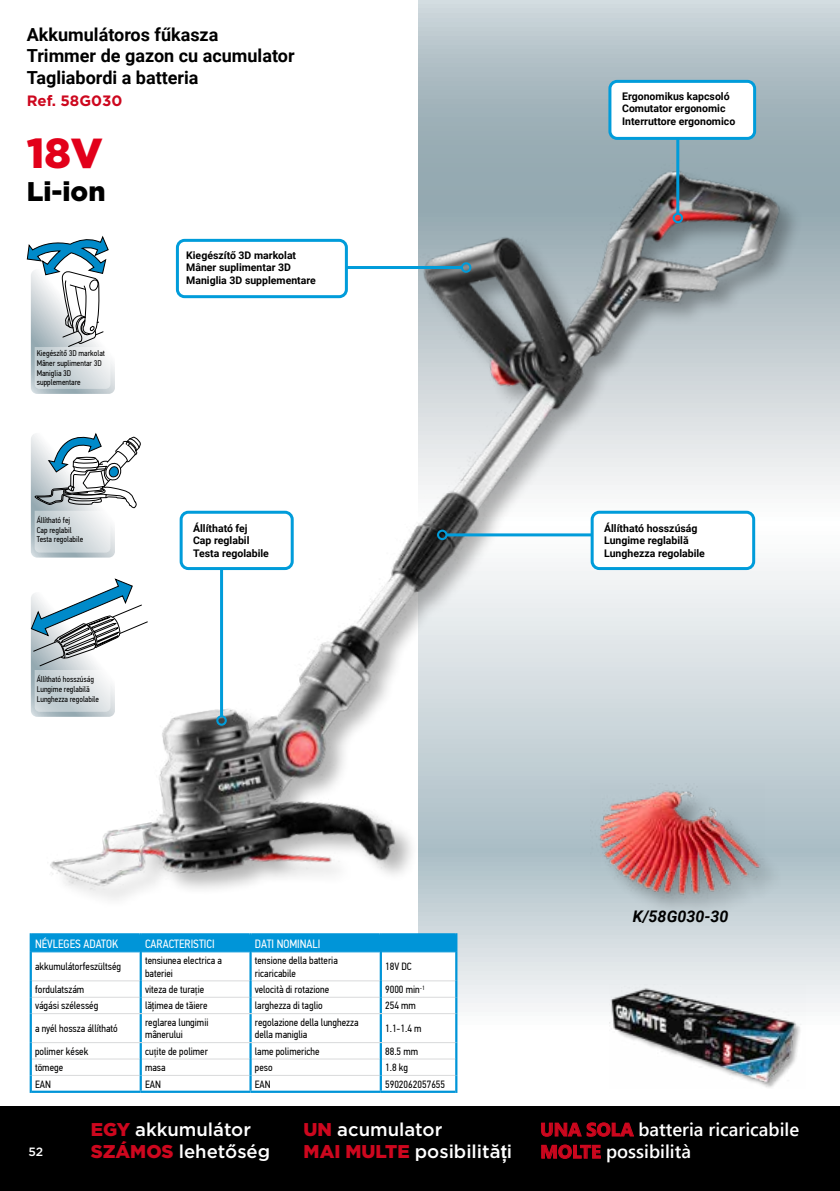
<style>
.page{position:relative;width:840px;height:1191px;background:#fff}
.page>*{position:absolute;margin:0;border:0;box-sizing:border-box;transform-origin:0 0}
.t1{font:900 42px "Gotham";color:#e2001a}
.t2{font:900 27px "Gotham";color:#000}
.t3{font:500 18.4px/22.2px "Gotham";color:#fff}
.t4{font:600 18.4px "Segoe UI";color:#fff}
.t5{font:700 18px/21.6px "Roboto";color:#000}
.t6{font:italic 700 16px "Roboto";color:#000}
.t7{font:700 15px "Gotham";color:#cd071e}
.t8{font:12px "PF Din Text Cond Pro";color:#fff}
.t9{font:500 12px "Gotham";color:#fff}
.t10{font:10.4px/12.6px "PF Din Text Cond Pro";color:#000}
.t11{font:700 10.4px/12.6px "Roboto";color:#000}
.t12{font:8.2px/10px "PF Din Text Cond Pro";color:#000}
.s1{font-family:"Times New Roman"}
.s2{font-weight:900;color:#cd071e}
.s3{font-family:"Arial";font-weight:700}
.s4{font-weight:700;color:#cd071e}
</style>
<div class="page">
<img style="left:0;top:0;width:839px;height:1191px">
<h3 class="t5" style="left:27px;top:23px;width:269px">Akkumulátoros fűkasza<br>Trimmer de gazon cu acumulator<br>Tagliabordi a batteria</h3>
<h3 class="t7" style="left:27px;top:91px;width:97px">Ref. 58G030</h3>
<h1 class="t1" style="left:27px;top:124px;width:78px">18V</h1>
<h2 class="t2" style="left:27px;top:172px;width:80px">Li-ion</h2>
<p class="t12" style="left:37px;top:348px;width:70px">Kiegészítő 3D markolat<br>Mâner suplimentar 3D<br>Maniglia 3D supplementare</p>
<p class="t11" style="left:186px;top:248px;width:131px">Kiegészítő 3D markolat<br>Mâner suplimentar 3D<br>Maniglia 3D supplementare</p>
<p class="t11" style="left:621px;top:89px;width:115px">Ergonomikus kapcsoló<br>Comutator ergonomic<br>Interruttore ergonomico</p>
<p class="t12" style="left:37px;top:515px;width:48px">Állítható fej<br>Cap reglabil<br>Testa regolabile</p>
<p class="t12" style="left:37px;top:674px;width:64px">Állítható hosszúság<br>Lungime reglabilă<br>Lunghezza regolabile</p>
<p class="t11" style="left:193px;top:521px;width:77px">Állítható fej<br>Cap reglabil<br>Testa regolabile</p>
<p class="t11" style="left:603px;top:521px;width:102px">Állítható hosszúság<br>Lungime reglabilă<br>Lunghezza regolabile</p>
<h3 class="t6" style="left:632px;top:904px;width:97px">K/58G030-30</h3>
<p class="t8" style="left:35px;top:936px;width:85px">NÉVLEGES ADATOK</p>
<p class="t8" style="left:145px;top:936px;width:71px">CARACTERISTICI</p>
<p class="t8" style="left:255px;top:936px;width:67px">DATI NOMINALI</p>
<p class="t10" style="left:35px;top:960px;width:88px">akkumulátorfeszültség</p>
<p class="t10" style="left:145px;top:954px;width:78px">tensiunea electrica a bateriei</p>
<p class="t10" style="left:255px;top:954px;width:84px">tensione della batteria ricaricabile</p>
<p class="t10" style="left:385px;top:960px;width:28px">18V DC</p>
<p class="t10" style="left:35px;top:983px;width:51px">fordulatszám</p>
<p class="t10" style="left:145px;top:983px;width:61px">viteza de tura<span class="s1">ț</span>ie</p>
<p class="t10" style="left:255px;top:983px;width:76px">velocità di rotazione</p>
<p class="t10" style="left:385px;top:983px;width:41px">9000 min<sup>-1</sup></p>
<p class="t10" style="left:35px;top:999px;width:65px">vágási szélesség</p>
<p class="t10" style="left:145px;top:999px;width:64px">lăţimea de tăiere</p>
<p class="t10" style="left:255px;top:999px;width:69px">larghezza di taglio</p>
<p class="t10" style="left:385px;top:999px;width:32px">254 mm</p>
<p class="t10" style="left:35px;top:1022px;width:84px">a nyél hossza állítható</p>
<p class="t10" style="left:145px;top:1016px;width:65px">reglarea lungimii mânerului</p>
<p class="t10" style="left:255px;top:1016px;width:105px">regolazione della lunghezza della maniglia</p>
<p class="t10" style="left:385px;top:1022px;width:38px">1.1-1.4 m</p>
<p class="t10" style="left:35px;top:1045px;width:55px">polimer kések</p>
<p class="t10" style="left:145px;top:1045px;width:64px">cu<span class="s1">ț</span>ite de polimer</p>
<p class="t10" style="left:255px;top:1045px;width:66px">lame polimeriche</p>
<p class="t10" style="left:385px;top:1045px;width:35px">88.5 mm</p>
<p class="t10" style="left:35px;top:1061px;width:30px">tömege</p>
<p class="t10" style="left:145px;top:1061px;width:22px">masa</p>
<p class="t10" style="left:255px;top:1061px;width:19px">peso</p>
<p class="t10" style="left:385px;top:1061px;width:24px">1.8 kg</p>
<p class="t10" style="left:35px;top:1077px;width:17px">EAN</p>
<p class="t10" style="left:145px;top:1077px;width:17px">EAN</p>
<p class="t10" style="left:255px;top:1077px;width:17px">EAN</p>
<p class="t10" style="left:385px;top:1077px;width:62px">5902062057655</p>
<h3 class="t3" style="left:91px;top:1118px;width:181px"><span class="s2">EGY</span> akkumulátor<br><span class="s2">SZÁMOS</span> lehetőség</h3>
<h3 class="t3" style="left:303px;top:1118px;width:210px"><span class="s2">UN</span> acumulator<br><span class="s2">MAI MULTE</span> posibilită<span class="s3">ț</span>i</h3>
<h3 class="t4" style="left:540px;top:1112px;width:260px"><span class="s4">UNA SOLA</span> batteria ricaricabile</h3>
<p class="t9" style="left:28px;top:1144px;width:16px">52</p>
<h3 class="t4" style="left:540px;top:1134px;width:152px"><span class="s4">MOLTE</span> possibilità</h3>
</div>
